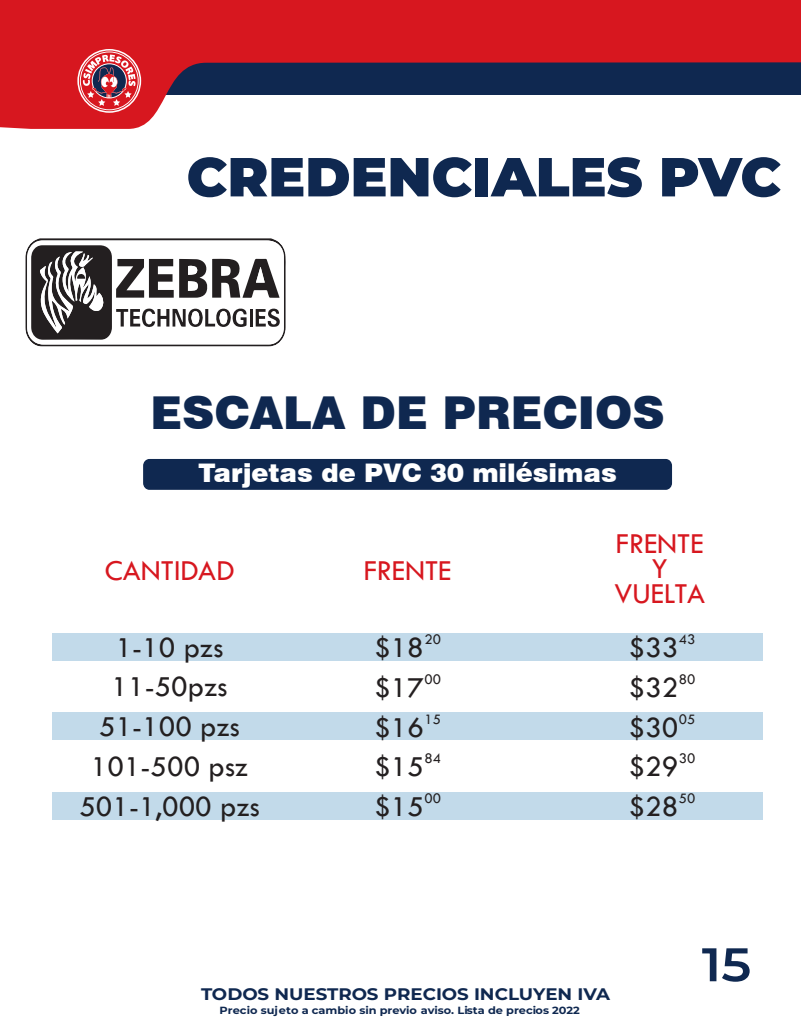
<style>
.page{position:relative;width:801px;height:1035px;background:#fff}
.page>*{position:absolute;margin:0;border:0;box-sizing:border-box;transform-origin:0 0}
.t1{font:900 54.75px "Montserrat";color:#0f2850}
.t2{font:600 47px "Montserrat";color:#0f2850;scale:1.09 1}
.t3{font:900 45.25px "Swiss 721 BT";color:#0f2850}
.t4{font:30px/39.8px "Tw Cen";color:#231f20;text-align:justify}
.t5{font:30px/25px "Tw Cen";color:#d7171f;text-align:center}
.t6{font:900 25.5px "Swiss 721 BT";color:#fff}
.t7{font:700 16.75px "Montserrat";color:#0f2850;scale:1.09 1}
.t8{font:700 10.5px "Montserrat";color:#0f2850;scale:1.09 1}
</style>
<div class="page">
<div style="left:52px;top:633px;width:711px;height:27px;background:#c2daea"></div>
<div style="left:52px;top:712px;width:711px;height:28px;background:#c2daea"></div>
<div style="left:52px;top:792px;width:711px;height:27px;background:#c2daea"></div>
<svg style="left:25px;top:238px;width:261px;height:109px"></svg>
<div style="left:143px;top:459px;width:529px;height:31px;background:#0f2850;border-radius:7px"></div>
<svg style="left:0;top:0;width:801px;height:129px;fill:#d7171f"></svg>
<svg style="left:77px;top:49px;width:64px;height:64px"></svg>
<svg style="left:79px;top:51px;width:61px;height:60px;background:#c45c66"></svg>
<h1 class="t1" style="left:187px;top:140px;width:596px">CREDENCIALES PVC</h1>
<h3 class="t3" style="left:150px;top:385px;width:516px">ESCALA DE PRECIOS</h3>
<p class="t6" style="left:198px;top:457px;width:420px">Tarjetas de PVC 30 milésimas</p>
<p class="t5" style="left:105px;top:557px;width:131px">CANTIDAD</p>
<p class="t5" style="left:364px;top:557px;width:89px">FRENTE</p>
<p class="t5" style="left:614px;top:531px;width:92px">FRENTE<br>Y<br>VUELTA</p>
<p class="t4" style="left:116px;top:627px;width:109px">1-10 pzs</p>
<p class="t4" style="left:628px;top:628px;width:68px">$33<sup>43</sup></p>
<p class="t4" style="left:112px;top:667px;width:117px">11-50pzs</p>
<p class="t4" style="left:628px;top:667px;width:68px">$32<sup>80</sup></p>
<p class="t4" style="left:99px;top:706px;width:142px">51-100 pzs</p>
<p class="t4" style="left:628px;top:707px;width:68px">$30<sup>05</sup></p>
<p class="t4" style="left:91px;top:746px;width:159px">101-500 psz</p>
<p class="t4" style="left:628px;top:747px;width:68px">$29<sup>30</sup></p>
<p class="t4" style="left:79px;top:786px;width:182px">501-1,000 pzs</p>
<p class="t4" style="left:374px;top:628px;width:68px">$18<sup>20 </sup>$17<sup>00 </sup>$16<sup>15 </sup>$15<sup>84 </sup>$15<sup>00</sup></p>
<p class="t4" style="left:628px;top:786px;width:68px">$28<sup>50</sup></p>
<p class="t7" style="left:201px;top:982px;width:377px">TODOS NUESTROS PRECIOS INCLUYEN IVA</p>
<p class="t8" style="left:220px;top:1003px;width:332px">Precio sujeto a cambio sin previo aviso. Lista de precios 2022</p>
<h2 class="t2" style="left:702px;top:933px;width:47px">15</h2>
</div>
